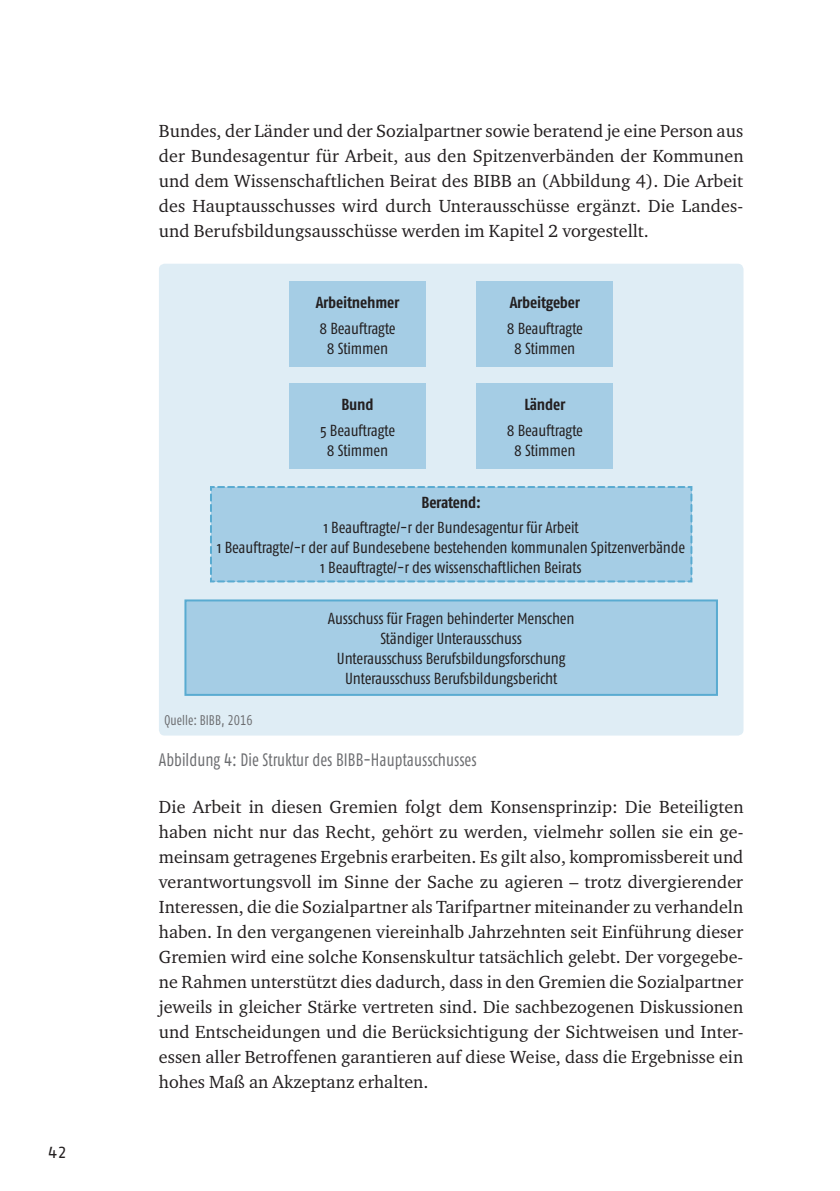
<style>
.page{position:relative;width:840px;height:1191px;background:#fff}
.page>*{position:absolute;margin:0;border:0;box-sizing:border-box;transform-origin:0 0}
.t1{font:18px/25px "Charter ITC Pro";color:#231f20;text-align:justify}
.t2{font:condensed 18px "Fago Pro";color:#6c6d70;scale:.9 1}
.t3{font:condensed 16px/20px "Fago Pro";letter-spacing:-.01em;color:#231f20;text-align:center}
.t4{font:700 condensed 16px "Fago Pro";letter-spacing:-.01em;color:#231f20}
.t5{font:16px "Fago Pro";color:#231f20}
.t6{font:condensed 14px "Fago Pro";color:#6c6d70;scale:.9 1}
.s1{font-weight:700}
</style>
<div class="page">
<div style="left:159px;top:264px;width:584px;height:471px;background:#dfedf5;border-radius:6px"></div>
<div style="left:289px;top:282px;width:136px;height:85px;background:#a5cde5"></div>
<div style="left:476px;top:282px;width:136px;height:85px;background:#a5cde5"></div>
<div style="left:289px;top:384px;width:136px;height:85px;background:#a5cde5"></div>
<div style="left:476px;top:384px;width:136px;height:85px;background:#a5cde5"></div>
<div style="left:185px;top:600px;width:531px;height:95px;background:#a5cde5"></div>
<div style="left:210px;top:486px;width:483px;height:97px;background:#a5cde5"></div>
<div style="left:184px;top:599px;width:533px;height:97px;border:2px solid #59abd1"></div>
<p class="t5" style="left:48px;top:1143px;width:20px">42</p>
<p class="t1" style="left:159px;top:118px;width:586px">Bundes, der Länder und der Sozialpartner sowie beratend je eine Person aus der Bundesagentur für Arbeit, aus den Spitzenverbänden der Kommunen und dem Wissenschaftlichen Beirat des BIBB an (Abbildung 4). Die Arbeit des Hauptausschusses wird durch Unterausschüsse ergänzt. Die Landes&shy;und Berufsbildungsausschüsse werden im Kapitel 2 vorgestellt.</p>
<p class="t4" style="left:315px;top:293px;width:85px">Arbeitnehmer</p>
<p class="t4" style="left:509px;top:293px;width:72px">Arbeitgeber</p>
<p class="t3" style="left:319px;top:318px;width:78px">8 Beauftragte</p>
<p class="t3" style="left:506px;top:318px;width:78px">8 Beauftragte</p>
<p class="t3" style="left:327px;top:338px;width:63px">8 Stimmen</p>
<p class="t3" style="left:514px;top:338px;width:63px">8 Stimmen</p>
<p class="t4" style="left:341px;top:395px;width:34px">Bund</p>
<p class="t4" style="left:524px;top:395px;width:43px">Länder</p>
<p class="t3" style="left:320px;top:420px;width:76px">5 Beauftragte</p>
<p class="t3" style="left:506px;top:420px;width:78px">8 Beauftragte</p>
<p class="t3" style="left:327px;top:440px;width:63px">8 Stimmen</p>
<p class="t3" style="left:514px;top:440px;width:63px">8 Stimmen</p>
<p class="t3" style="left:323px;top:489px;width:256px;line-height:25.6px"><span class="s1">Beratend:<br></span>1 Beauftragte/-r der Bundesagentur für Arbeit</p>
<p class="t3" style="left:217px;top:538px;width:469px">1 Beauftragte/-r der auf Bundesebene bestehenden kommunalen Spitzenverbände<br>1 Beauftragte/-r des wissenschaftlichen Beirats</p>
<p class="t3" style="left:328px;top:608px;width:248px">Ausschuss für Fragen behinderter Menschen Ständiger Unterausschuss<br>Unterausschuss Berufsbildungsforschung Unterausschuss Berufsbildungsbericht</p>
<p class="t6" style="left:164px;top:712px;width:99px">Quelle: BIBB, 2016</p>
<p class="t2" style="left:159px;top:749px;width:354px">Abbildung 4: Die Struktur des BIBB-Hauptausschusses</p>
<p class="t1" style="left:159px;top:793px;width:586px">Die Arbeit in diesen Gremien folgt dem Konsensprinzip: Die Beteiligten haben nicht nur das Recht, gehört zu werden, vielmehr sollen sie ein ge&shy;meinsam getragenes Ergebnis erarbeiten. Es gilt also, kompromissbereit und verantwortungsvoll im Sinne der Sache zu agieren – trotz divergierender Interessen, die die Sozialpartner als Tarifpartner miteinander zu verhandeln haben. In den vergangenen viereinhalb Jahrzehnten seit Einführung dieser Gremien wird eine solche Konsenskultur tatsächlich gelebt. Der vorgegebe&shy;ne Rahmen unterstützt dies dadurch, dass in den Gremien die Sozialpartner jeweils in gleicher Stärke vertreten sind. Die sachbezogenen Diskussionen und Entscheidungen und die Berücksichtigung der Sichtweisen und Inter&shy;essen aller Betroffenen garantieren auf diese Weise, dass die Ergebnisse ein hohes Maß an Akzeptanz erhalten.</p>
</div>
